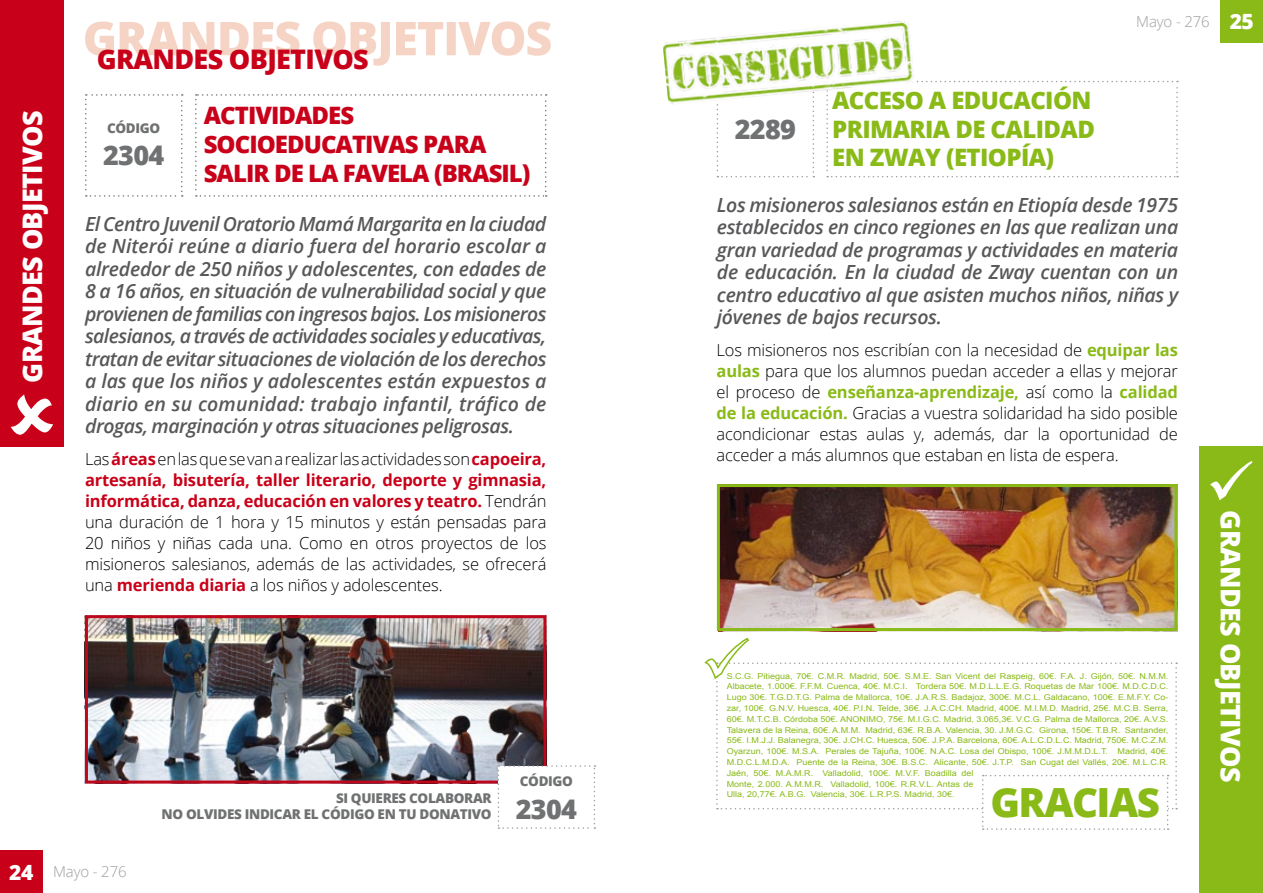
<style>
.page{position:relative;width:1263px;height:893px;background:#fff}
.page>*{position:absolute;margin:0;border:0;box-sizing:border-box;transform-origin:0 0}
.t1{font:800 40.2px "Open Sans";letter-spacing:-.04em;color:#89ba17}
.t2{font:800 27px "Open Sans";letter-spacing:-.025em;color:#fff}
.t3{font:800 27px "Open Sans";letter-spacing:-.025em;color:#c90019}
.t4{font:800 27px "Open Sans";letter-spacing:-.025em;color:#707172}
.t5{font:800 24px/28.8px "Open Sans";color:#c90019}
.t6{font:800 24px/28.8px "Open Sans";letter-spacing:-.025em;color:#89ba17}
.t7{font:800 21px "Open Sans";color:#fff}
.t8{font:italic 600 19.5px/22.5px "Open Sans";letter-spacing:-.015em;color:#58585a;text-align:justify}
.t9{font:300 16.5px/21px "Open Sans";letter-spacing:-.01em;color:#000;text-align:justify}
.t10{font:300 15px "Open Sans";letter-spacing:-.01em;color:#9c9e9f}
.t11{font:800 13.5px/16.2px "Open Sans";letter-spacing:-.025em;color:#707172;text-align:right}
.t12{font:8.1px/10.8px "Arial";color:#89ba17;scale:1.11 1}
.s1{font-weight:700;color:#c90019}
.s2{font-weight:700;color:#89ba17}
</style>
<div class="page">
<svg style="left:85px;top:21px;width:466px;height:45px"></svg>
<div style="left:0;top:0;width:64px;height:446px;background:#c90019"></div>
<div style="left:0;top:850px;width:43px;height:43px;background:#c90019"></div>
<svg style="left:11px;top:394px;width:42px;height:41px"></svg>
<div style="left:1220px;top:0;width:43px;height:43px;background:#89ba17"></div>
<div style="left:1199px;top:446px;width:64px;height:447px;background:#89ba17"></div>
<svg style="left:1210px;top:461px;width:42px;height:39px"></svg>
<img style="left:89px;top:619px;width:453px;height:161px">
<div style="left:85px;top:615px;width:461px;height:169px;border:3px solid #bf071b"></div>
<img style="left:721px;top:488px;width:452px;height:139px">
<div style="left:717px;top:484px;width:460px;height:147px;border:3px solid #89ba17"></div>
<svg style="left:663px;top:21px;width:515px;height:156px"></svg>
<svg style="left:704px;top:637px;width:473px;height:193px"></svg>
<svg style="left:85px;top:94px;width:98px;height:103px"></svg>
<svg style="left:195px;top:94px;width:352px;height:103px"></svg>
<svg style="left:498px;top:765px;width:97px;height:64px"></svg>
<h2 class="t2" style="left:12px;top:383px;width:274px;rotate:-90deg">GRANDES OBJETIVOS</h2>
<h2 class="t3" style="left:97px;top:38px;width:274px">GRANDES OBJETIVOS</h2>
<h3 class="t5" style="left:204px;top:100px;width:31px">ACTIVIDADES<br>SOCIOEDUCATIVAS</h3>
<h3 class="t11" style="left:107px;top:119px;width:55px">CÓDIGO</h3>
<h2 class="t4" style="left:103px;top:135px;width:63px">2304</h2>
<h3 class="t5" style="left:423px;top:129px;width:17px">PARA</h3>
<h3 class="t5" style="left:204px;top:157px;width:15px">SALIR</h3>
<h3 class="t5" style="left:274px;top:157px;width:85px">DELAFAVELA</h3>
<h3 class="t5" style="left:434px;top:157px;width:37px">(BRASIL</h3>
<h3 class="t5" style="left:522px;top:157px;width:10px">)</h3>
<p class="t8" style="left:85px;top:212px;width:463px">El Centro Juvenil Oratorio Mamá Margarita en la ciudad de Niterói reúne a diario fuera del horario escolar a alrededor de 250 niños y adolescentes, con edades de 8 a 16 años, en situación de vulnerabilidad social y que provienen de familias con ingresos bajos. Los misioneros salesianos, a través de actividades sociales y educativas, tratan de evitar situaciones de violación de los derechos a las que los niños y adolescentes están expuestos a diario en su comunidad: trabajo infantil, tráfico de drogas, marginación y otras situaciones peligrosas.</p>
<p class="t9" style="left:85px;top:448px;width:463px">Las <span class="s1">áreas</span> en las que se van a realizar las actividades son <span class="s1">capoeira, artesanía, bisutería, taller literario, deporte y gimnasia, informática, danza, educación en valores y teatro.</span> Tendrán una duración de 1 hora y 15 minutos y están pensadas para 20 niños y niñas cada una. Como en otros proyectos de los misioneros salesianos, además de las actividades, se ofrecerá una <span class="s1">merienda diaria</span> a los niños y adolescentes.</p>
<h3 class="t11" style="left:162px;top:789px;width:332px">SI QUIERES COLABORAR<br>NO OLVIDES INDICAR EL CÓDIGO EN TU DONATIVO</h3>
<h3 class="t11" style="left:520px;top:773px;width:55px">CÓDIGO</h3>
<h2 class="t4" style="left:516px;top:788px;width:63px">2304</h2>
<h3 class="t7" style="left:9px;top:856px;width:26px">24</h3>
<h3 class="t10" style="left:53px;top:862px;width:75px">Mayo - 276</h3>
<h3 class="t10" style="left:1136px;top:11px;width:75px">Mayo - 276</h3>
<h3 class="t7" style="left:1230px;top:6px;width:26px">25</h3>
<h2 class="t4" style="left:735px;top:108px;width:63px">2289</h2>
<h3 class="t6" style="left:832px;top:84px;width:33px">ACCESO</h3>
<h3 class="t6" style="left:929px;top:84px;width:39px">AEDUCACIÓN</h3>
<h3 class="t6" style="left:832px;top:113px;width:16px">PRIMARIA</h3>
<h3 class="t6" style="left:832px;top:113px;width:175px;text-indent:123px">DE CALIDAD<br>EN ZWAY (ETIOPÍA</h3>
<h3 class="t6" style="left:1045px;top:142px;width:10px">)</h3>
<p class="t8" style="left:717px;top:193px;width:463px">Los misioneros salesianos están en Etiopía desde 1975 establecidos en cinco regiones en las que realizan una gran variedad de programas y actividades en materia de educación. En la ciudad de Zway cuentan con un centro educativo al que asisten muchos niños, niñas y jóvenes de bajos recursos.</p>
<p class="t9" style="left:716px;top:339px;width:463px">Los misioneros nos escribían con la necesidad de <span class="s2">equipar las aulas</span> para que los alumnos puedan acceder a ellas y mejorar el proceso de <span class="s2">enseñanza-aprendizaje,</span> así como la <span class="s2">calidad de la educación.</span> Gracias a vuestra solidaridad ha sido posible acondicionar estas aulas y, además, dar la oportunidad de acceder a más alumnos que estaban en lista de espera.</p>
<p class="t12" style="left:727px;top:670px;width:399px">S.C.G. Pitiegua, 70€. C.M.R. Madrid, 50€. S.M.E. San Vicent del Raspeig, 60€. F.A. J. Gijón, 50€. N.M.M.<br>Albacete, 1.000€. F.F.M. Cuenca, 40€. M.C.I. Tordera 50€. M.D.L.L.E.G. Roquetas de Mar 100€. M.D.C.D.C.<br>Lugo 30€. T.G.D.T.G. Palma de Mallorca, 10€. J.A.R.S. Badajoz, 300€. M.C.L. Galdacano, 100€. E.M.F.Y. Co&shy;zar, 100€. G.N.V. Huesca, 40€. P.I.N. Telde, 36€. J.A.C.CH. Madrid, 400€. M.I.M.D. Madrid, 25€. M.C.B. Serra, 60€. M.T.C.B. Córdoba 50€. ANONIMO, 75€. M.I.G.C. Madrid, 3.065,3€. V.C.G. Palma de Mallorca, 20€. A.V.S.<br>Talavera de la Reina, 60€. A.M.M. Madrid, 63€. R.B.A. Valencia, 30. J.M.G.C. Girona, 150€. T.B.R. Santander, 55€. I.M.J.J. Balanegra, 30€. J.CH.C. Huesca, 50€. J.P.A. Barcelona, 60€. A.L.C.D.L.C. Madrid, 750€. M.C.Z.M.<br>Oyarzun, 100€. M.S.A. Perales de Tajuña, 100€. N.A.C. Losa del Obispo, 100€. J.M.M.D.L.T. Madrid, 40€.<br>M.D.C.L.M.D.A. Puente de la Reina, 30€. B.S.C. Alicante, 50€. J.T.P. San Cugat del Vallés, 20€. M.L.C.R.<br>Jaén, 50€. M.A.M.R. Valladolid, 100€. M.V.F. Boadilla del<br>Monte, 2.000. A.M.M.R. Valladolid, 100€. R.R.V.L. Antas de<br>Ulla, 20,77€. A.B.G. Valencia, 30€. L.R.P.S. Madrid, 30€.</p>
<h1 class="t1" style="left:990px;top:771px;width:171px">GRACIAS</h1>
<h2 class="t2" style="left:1251px;top:510px;width:274px;rotate:90deg">GRANDES OBJETIVOS</h2>
</div>
